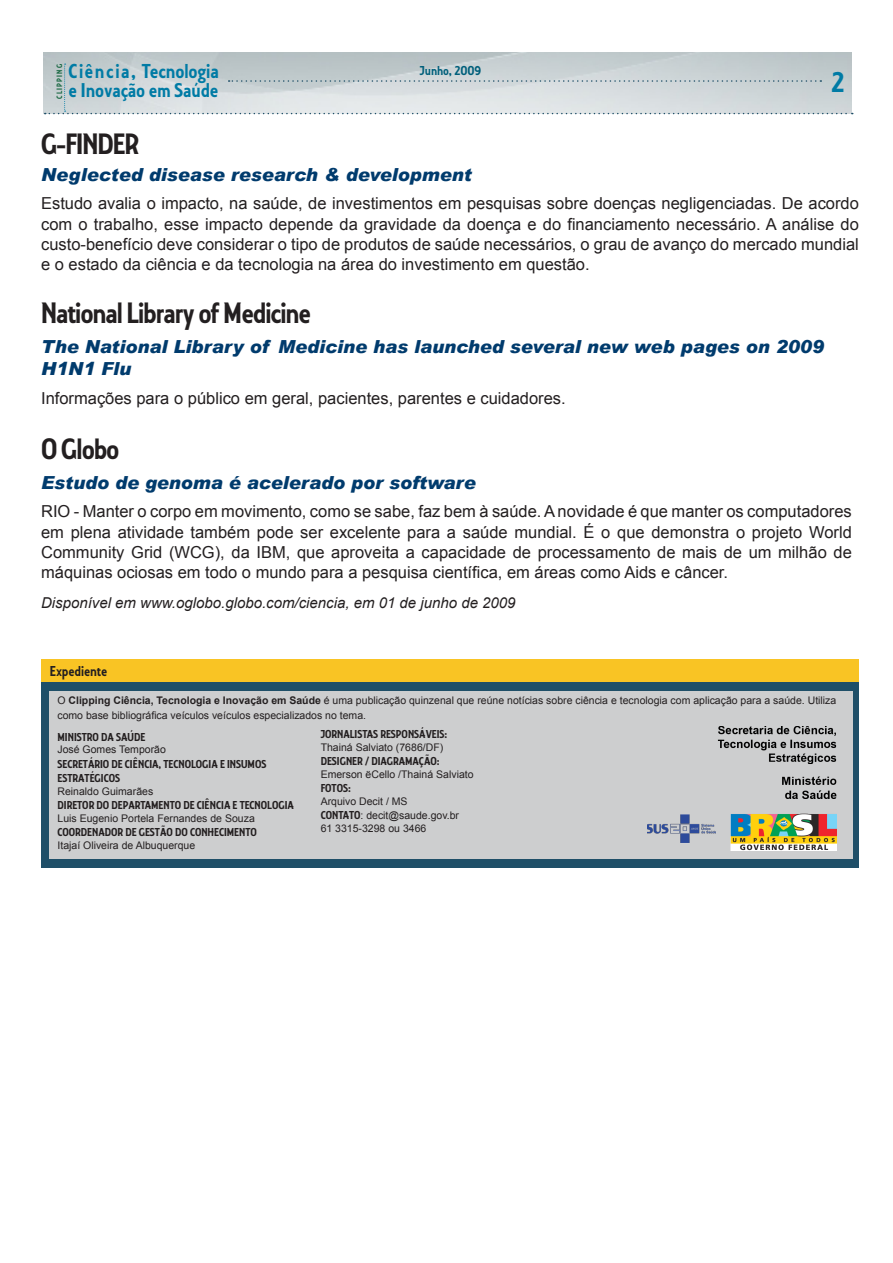
<style>
.page{position:relative;width:893px;height:1263px;background:#fff}
.page>*{position:absolute;margin:0;border:0;box-sizing:border-box;transform-origin:0 0}
.t1{font:30.75px "Collegiate";letter-spacing:-.03em;color:#231f20}
.t2{font:30px "Collegiate";color:#007ba5}
.t3{font:21px "Collegiate";color:#007ba5}
.t4{font:20.85px "Collegiate";color:#007ba5}
.t5{font:italic 900 18px/21.6px "Arial";color:#003b6d}
.t6{font:16.5px/20.2px "Arial";color:#231f20;text-align:justify}
.t7{font:italic 15px "Arial";color:#231f20}
.t8{font:15px "Collegiate";color:#231f20}
.t9{font:13.5px "Collegiate";color:#005f7b}
.t10{font:12px "Collegiate";color:#231f20}
.t11{font:10.5px/15px "Arial";color:#231f20}
.t12{font:8.1px "Collegiate";letter-spacing:.15em;color:#12643d}
.s1{font-weight:700}
.s2{font-family:"Collegiate";font-size:12px}
</style>
<div class="page">
<svg style="left:45px;top:64px;width:808px;height:50px;background:#cfd6d8"></svg>
<div style="left:41px;top:681px;width:818px;height:187px;background:#1f4f68"></div>
<div style="left:49px;top:691px;width:803px;height:168px;background:#cdcecf"></div>
<div style="left:41px;top:659px;width:818px;height:22px;background:#f9c424"></div>
<img style="left:717px;top:726px;width:120px;height:125px">
<img style="left:648px;top:810px;width:70px;height:37px">
<p class="t3" style="left:69px;top:59px;width:152px">Ciência, Tecnologia</p>
<p class="t9" style="left:420px;top:62px;width:63px">Junho, 2009</p>
<p class="t12" style="left:55px;top:99px;width:37px;rotate:-90deg">CLIPPING</p>
<p class="t4" style="left:69px;top:77px;width:151px">e Inovação em Saúde</p>
<p class="t2" style="left:831px;top:64px;width:15px">2</p>
<p class="t1" style="left:41px;top:125px;width:99px">G-FINDER</p>
<p class="t5" style="left:41px;top:164px;width:432px">Neglected disease research &amp; development</p>
<p class="t6" style="left:41px;top:194px;width:819px">Estudo avalia o impacto, na saúde, de investimentos em pesquisas sobre doenças negligenciadas. De acordo com o trabalho, esse impacto depende da gravidade da doença e do financiamento necessário. A análise do custo-benefício deve considerar o tipo de produtos de saúde necessários, o grau de avanço do mercado mundial e o estado da ciência e da tecnologia na área do investimento em questão.</p>
<p class="t1" style="left:41px;top:294px;width:271px">National Library of Medicine</p>
<p class="t5" style="left:41px;top:335px;width:784px">The National Library of Medicine has launched several new web pages on 2009<br>H1N1 Flu</p>
<p class="t6" style="left:41px;top:388px;width:526px">Informações para o público em geral, pacientes, parentes e cuidadores.</p>
<p class="t1" style="left:41px;top:431px;width:80px">O Globo</p>
<p class="t5" style="left:41px;top:472px;width:436px">Estudo de genoma é acelerado por software</p>
<p class="t6" style="left:41px;top:501px;width:812px">RIO - Manter o corpo em movimento, como se sabe, faz bem à saúde. A novidade é que manter os computadores em plena atividade também pode ser excelente para a saúde mundial. É o que demonstra o projeto World Community Grid (WCG), da IBM, que aproveita a capacidade de processamento de mais de um milhão de máquinas ociosas em todo o mundo para a pesquisa científica, em áreas como Aids e câncer.</p>
<p class="t7" style="left:41px;top:593px;width:476px">Disponível em www.oglobo.globo.com/ciencia, em 01 de junho de 2009</p>
<p class="t8" style="left:50px;top:662px;width:59px">Expediente</p>
<p class="t11" style="left:57px;top:693px;width:780px">O <span class="s1">Clipping Ciência, Tecnologia e Inovação em Saúde</span> é uma publicação quinzenal que reúne notícias sobre ciência e tecnologia com aplicação para a saúde. Utiliza como base bibliográfica veículos veículos especializados no tema.</p>
<p class="t10" style="left:58px;top:729px;width:89px">MINISTRO DA SAÚDE</p>
<p class="t11" style="left:58px;top:742px;width:110px">José Gomes Temporão</p>
<p class="t10" style="left:58px;top:756px;width:210px">SECRETÁRIO DE CIÊNCIA, TECNOLOGIA E INSUMOS</p>
<p class="t10" style="left:58px;top:771px;width:64px">ESTRATÉGICOS</p>
<p class="t11" style="left:58px;top:783px;width:97px">Reinaldo Guimarães</p>
<p class="t10" style="left:58px;top:798px;width:238px">DIRETOR DO DEPARTAMENTO DE CIÊNCIA E TECNOLOGIA</p>
<p class="t11" style="left:58px;top:810px;width:199px">Luis Eugenio Portela Fernandes de Souza</p>
<p class="t10" style="left:58px;top:825px;width:201px">COORDENADOR DE GESTÃO DO CONHECIMENTO</p>
<p class="t11" style="left:58px;top:837px;width:139px">Itajaí Oliveira de Albuquerque</p>
<p class="t10" style="left:321px;top:727px;width:128px">JORNALISTAS RESPONSÁVEIS:</p>
<p class="t11" style="left:321px;top:740px;width:124px">Thainá Salviato (7686/DF)</p>
<p class="t10" style="left:321px;top:754px;width:120px">DESIGNER / DIAGRAMAÇÃO:</p>
<p class="t11" style="left:321px;top:767px;width:154px">Emerson ëCello /Thainá Salviato</p>
<p class="t10" style="left:321px;top:781px;width:32px">FOTOS:</p>
<p class="t11" style="left:321px;top:794px;width:88px">Arquivo Decit / MS</p>
<p class="t11" style="left:321px;top:808px;width:140px"><span class="s2">CONTATO</span>: decit@saude.gov.br</p>
<p class="t11" style="left:321px;top:821px;width:107px">61 3315-3298 ou 3466</p>
</div>
